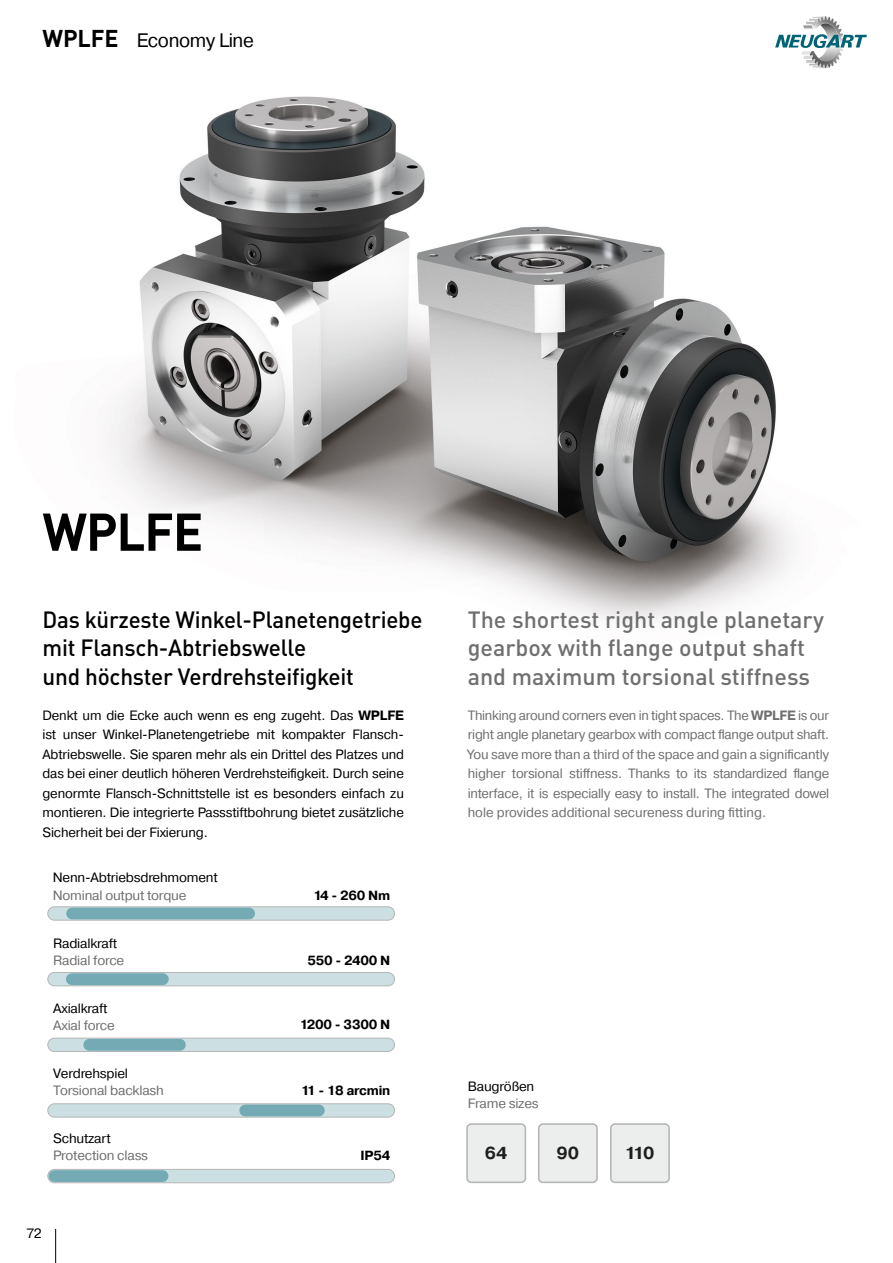
<style>
.page{position:relative;width:893px;height:1263px;background:#fff}
.page>*{position:absolute;margin:0;border:0;box-sizing:border-box;transform-origin:0 0}
.t1{font:700 52.2px "DIN Pro";letter-spacing:-.02em;color:#000;scale:.96 1}
.t2{font:500 23.25px/28.5px "DIN Pro";letter-spacing:-.01em;color:#000;scale:.96 1}
.t3{font:500 23.25px/28.5px "DIN Pro";color:#706f6f}
.t4{font:19.5px "Pragmatica";letter-spacing:-.02em;color:#000}
.t5{font:700 17.4px "Pragmatica";letter-spacing:-.04em;color:#1e1e1c}
.t6{font:13.5px/19.5px "Pragmatica";letter-spacing:-.015em;color:#000;text-align:justify}
.t7{font:13.5px/19.5px "Pragmatica";letter-spacing:-.015em;color:#706f6f;text-align:justify}
.t8{font:700 13.2px "Pragmatica";letter-spacing:-.015em;color:#000}
.s1{font-family:"DIN Pro";font-weight:700;font-size:24px}
.s2{font-weight:700}
</style>
<div class="page">
<svg style="left:775px;top:16px;width:92px;height:52px"></svg>
<hr style="left:55px;top:1229px;width:1px;height:34px;background:#000">
<img style="left:110px;top:96px;width:684px;height:524px">
<div style="left:48px;top:972px;width:347px;height:14px;background:#cce0e4;border-radius:7px"></div>
<div style="left:47px;top:972px;width:348px;height:14px;border:1px solid #b4b6b5;border-radius:7px"></div>
<div style="left:48px;top:907px;width:347px;height:13px;background:#cce0e4;border-radius:7px"></div>
<div style="left:47px;top:906px;width:348px;height:14px;border:1px solid #b4b6b5;border-radius:7px"></div>
<div style="left:48px;top:1038px;width:347px;height:13px;background:#cce0e4;border-radius:7px"></div>
<div style="left:47px;top:1038px;width:348px;height:14px;border:1px solid #b4b6b5;border-radius:7px"></div>
<div style="left:48px;top:1104px;width:347px;height:13px;background:#cce0e4;border-radius:7px"></div>
<div style="left:47px;top:1103px;width:348px;height:14px;border:1px solid #b4b6b5;border-radius:7px"></div>
<div style="left:48px;top:1169px;width:347px;height:14px;background:#cce0e4;border-radius:7px"></div>
<div style="left:47px;top:1169px;width:348px;height:14px;border:1px solid #b4b6b5;border-radius:7px"></div>
<div style="left:72px;top:973px;width:91px;height:12px;background:#74aab3"></div>
<div style="left:89px;top:1039px;width:91px;height:12px;background:#74aab3"></div>
<div style="left:245px;top:1104px;width:74px;height:12px;background:#74aab3"></div>
<div style="left:54px;top:1170px;width:109px;height:12px;background:#74aab3"></div>
<div style="left:72px;top:907px;width:177px;height:12px;background:#74aab3"></div>
<div style="left:467px;top:1124px;width:58px;height:58px;background:#eceded;border-radius:4px"></div>
<div style="left:466px;top:1123px;width:60px;height:60px;border:2px solid #b4b6b5;border-radius:4px"></div>
<div style="left:539px;top:1124px;width:58px;height:58px;background:#eceded;border-radius:4px"></div>
<div style="left:538px;top:1123px;width:60px;height:60px;border:2px solid #b4b6b5;border-radius:4px"></div>
<div style="left:611px;top:1124px;width:58px;height:58px;background:#eceded;border-radius:4px"></div>
<div style="left:610px;top:1123px;width:60px;height:60px;border:2px solid #b4b6b5;border-radius:4px"></div>
<h3 class="t4" style="left:43px;top:28px;width:213px"><span class="s1">WPLFE</span> Economy Line</h3>
<h1 class="t1" style="left:43px;top:491px;width:169px">WPLFE</h1>
<h2 class="t2" style="left:43px;top:603px;width:397px">Das kürzeste Winkel-Planetengetriebe mit Flansch-Abtriebswelle<br>und höchster Verdrehsteifigkeit</h2>
<h2 class="t3" style="left:468px;top:603px;width:358px">The shortest right angle planetary gearbox with flange output shaft and maximum torsional stiffness</h2>
<p class="t6" style="left:43px;top:705px;width:363px">Denkt um die Ecke auch wenn es eng zugeht. Das <span class="s2">WPLFE </span>ist unser Winkel-Planetengetriebe mit kompakter Flansch-Abtriebswelle. Sie sparen mehr als ein Drittel des Platzes und das bei einer deutlich höheren Verdrehsteifigkeit. Durch seine genormte Flansch-Schnittstelle ist es besonders einfach zu montieren. Die integrierte Passstiftbohrung bietet zusätzliche Sicherheit bei der Fixierung.</p>
<p class="t7" style="left:468px;top:705px;width:363px">Thinking around corners even in tight spaces. The <span class="s2">WPLFE</span> is our right angle planetary gearbox with compact flange output shaft.<br>You save more than a third of the space and gain a significantly higher torsional stiffness. Thanks to its standardized flange interface, it is especially easy to install. The integrated dowel hole provides additional secureness during fitting.</p>
<p class="t6" style="left:53px;top:868px;width:167px">Nenn-Abtriebsdrehmoment</p>
<p class="t7" style="left:53px;top:885px;width:135px">Nominal output torque</p>
<p class="t6" style="left:53px;top:933px;width:66px">Radialkraft</p>
<p class="t7" style="left:53px;top:950px;width:73px">Radial force</p>
<p class="t6" style="left:53px;top:998px;width:56px">Axialkraft</p>
<p class="t7" style="left:53px;top:1015px;width:63px">Axial force</p>
<p class="t6" style="left:53px;top:1063px;width:76px">Verdrehspiel</p>
<p class="t7" style="left:53px;top:1080px;width:112px">Torsional backlash</p>
<p class="t6" style="left:53px;top:1129px;width:59px">Schutzart</p>
<p class="t7" style="left:53px;top:1146px;width:96px">Protection class</p>
<p class="t6" style="left:26px;top:1224px;width:17px">72</p>
<p class="t8" style="left:313px;top:887px;width:78px">14 - 260 Nm</p>
<p class="t8" style="left:307px;top:952px;width:84px">550 - 2400 N</p>
<p class="t8" style="left:300px;top:1016px;width:92px">1200 - 3300 N</p>
<p class="t8" style="left:301px;top:1081px;width:91px">11 - 18 arcmin</p>
<p class="t6" style="left:468px;top:1077px;width:68px">Baugrößen</p>
<p class="t7" style="left:468px;top:1094px;width:72px">Frame sizes</p>
<p class="t8" style="left:360px;top:1146px;width:31px">IP54</p>
<p class="t5" style="left:485px;top:1141px;width:24px">64</p>
<p class="t5" style="left:557px;top:1141px;width:24px">90</p>
<p class="t5" style="left:625px;top:1141px;width:31px">110</p>
</div>
